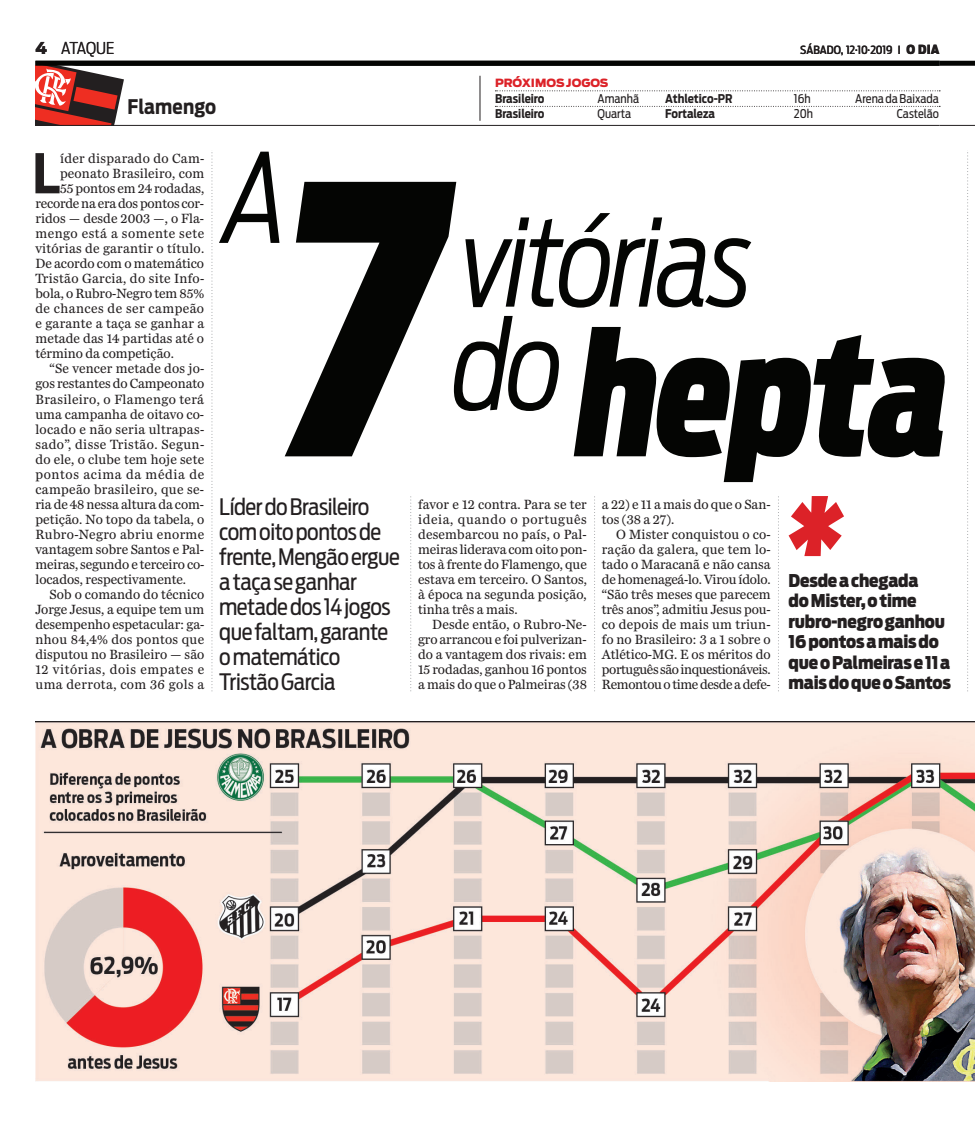
<style>
.page{position:relative;width:975px;height:1124px;background:#fff}
.page>*{position:absolute;margin:0;border:0;box-sizing:border-box;transform-origin:0 0}
.t1{font:italic 900 370.25px "Antenna Extra Cond";color:#040503}
.t2{font:italic 900 169.38px "Antenna Extra Cond";letter-spacing:-.01em;color:#040503}
.t3{font:italic 300 122.25px "Antenna Cond";letter-spacing:-.035em;color:#040503;scale:.95 1}
.t4{font:700 54.25px "Antenna Cond";color:#231f20}
.t5{font:22.5px/25px "Antenna Cond";letter-spacing:-.02em;color:#231f20}
.t6{font:700 20px "Antenna Cond";letter-spacing:.01em;color:#231f20}
.t7{font:900 17.5px/20.5px "Antenna Cond";letter-spacing:-.01em;color:#231f20}
.t8{font:300 16.25px "Antenna Cond";letter-spacing:-.01em;color:#231f20}
.t9{font:13.75px/15px "Miller Daily Two";color:#231f20;text-align:justify}
.t10{font:13.75px "Miller Daily Two";letter-spacing:.025em;color:#231f20}
.t11{font:13.75px "Miller Daily Two";letter-spacing:.02em;color:#231f20}
.t12{font:13.75px "Miller Daily Two";letter-spacing:.03em;color:#231f20}
.t13{font:13.75px "Miller Daily Two";letter-spacing:.04em;color:#231f20}
.t14{font:13.75px "Miller Daily Two";letter-spacing:.035em;color:#231f20}
.t15{font:13.75px "Miller Daily Two";letter-spacing:.045em;color:#231f20}
.t16{font:700 12px "Antenna Cond";color:#231f20}
.t17{font:12px "Antenna Cond";color:#231f20}
.t18{font:500 11.25px "Antenna Cond";letter-spacing:-.01em;color:#231f20}
.t19{font:900 11.25px "Antenna";color:#dc2228}
.s1{font-family:"Antenna";font-weight:900}
.s2{font-weight:900;font-size:12.5px}
</style>
<div class="page">
<svg style="left:35px;top:66px;width:92px;height:59px"></svg>
<svg style="left:495px;top:90px;width:445px;height:1px"></svg>
<svg style="left:495px;top:106px;width:445px;height:1px"></svg>
<div style="left:35px;top:61px;width:904px;height:5px;background:#040503"></div>
<hr style="left:35px;top:125px;width:904px;height:1px;background:#231f20">
<hr style="left:479px;top:76px;width:1px;height:45px;background:#231f20">
<div style="left:939px;top:61px;width:35px;height:5px;background:#040503"></div>
<hr style="left:939px;top:125px;width:35px;height:1px;background:#231f20">
<img style="left:35px;top:721px;width:939px;height:360px">
<svg style="left:788px;top:496px;width:56px;height:60px"></svg>
<svg style="left:211px;top:152px;width:2px;height:539px"></svg>
<svg style="left:967px;top:152px;width:1px;height:539px"></svg>
<svg style="left:410px;top:496px;width:2px;height:195px"></svg>
<svg style="left:594px;top:496px;width:1px;height:195px"></svg>
<svg style="left:778px;top:496px;width:1px;height:195px"></svg>
<p class="t8" style="left:35px;top:38px;width:80px"><span class="s1">4</span> ATAQUE</p>
<p class="t18" style="left:800px;top:43px;width:141px">SÁBADO, 12.10.2019 I <span class="s2">O DIA</span></p>
<h3 class="t6" style="left:127px;top:95px;width:90px">Flamengo</h3>
<p class="t19" style="left:495px;top:76px;width:115px">PRÓXIMOS JOGOS</p>
<p class="t16" style="left:495px;top:91px;width:51px">Brasileiro</p>
<p class="t17" style="left:597px;top:91px;width:43px">Amanhã</p>
<p class="t16" style="left:665px;top:91px;width:69px">Athletico-PR</p>
<p class="t17" style="left:793px;top:91px;width:18px">16h</p>
<p class="t17" style="left:855px;top:91px;width:85px">Arena da Baixada</p>
<p class="t16" style="left:495px;top:106px;width:51px">Brasileiro</p>
<p class="t17" style="left:597px;top:106px;width:35px">Quarta</p>
<p class="t16" style="left:665px;top:106px;width:51px">Fortaleza</p>
<p class="t17" style="left:793px;top:106px;width:21px">20h</p>
<p class="t17" style="left:896px;top:106px;width:44px">Castelão</p>
<h3 class="t4" style="left:32px;top:141px;width:29px">L</h3>
<p class="t11" style="left:60px;top:151px;width:146px">íder disparado do Cam-</p>
<p class="t9" style="left:60px;top:166px;width:146px">peonato Brasileiro, com</p>
<p class="t9" style="left:60px;top:181px;width:146px">55 pontos em 24 rodadas,</p>
<p class="t9" style="left:35px;top:196px;width:170px">recorde na era dos pontos cor-</p>
<p class="t9" style="left:35px;top:211px;width:170px">ridos — desde 2003 —, o Fla-</p>
<p class="t14" style="left:35px;top:226px;width:170px">mengo está a somente sete</p>
<p class="t9" style="left:35px;top:241px;width:170px">vitórias de garantir o título.</p>
<p class="t9" style="left:35px;top:256px;width:170px">De acordo com o matemático</p>
<p class="t10" style="left:35px;top:271px;width:170px">Tristão Garcia, do site Info-</p>
<p class="t9" style="left:35px;top:286px;width:170px">bola, o Rubro-Negro tem 85%</p>
<p class="t12" style="left:35px;top:301px;width:170px">de chances de ser campeão</p>
<p class="t11" style="left:35px;top:316px;width:170px">e garante a taça se ganhar a</p>
<p class="t9" style="left:35px;top:331px;width:170px">metade das 14 partidas até o</p>
<p class="t9" style="left:35px;top:346px;width:140px">término da competição.</p>
<p class="t9" style="left:50px;top:361px;width:156px">“Se vencer metade dos jo-</p>
<p class="t9" style="left:35px;top:376px;width:170px">gos restantes do Campeonato</p>
<p class="t10" style="left:35px;top:391px;width:170px">Brasileiro, o Flamengo terá</p>
<p class="t9" style="left:35px;top:406px;width:170px">uma campanha de oitavo co-</p>
<p class="t11" style="left:35px;top:421px;width:170px">locado e não seria ultrapas-</p>
<p class="t12" style="left:35px;top:436px;width:170px">sado”, disse Tristão. Segun-</p>
<p class="t9" style="left:35px;top:451px;width:170px">do ele, o clube tem hoje sete</p>
<p class="t15" style="left:35px;top:466px;width:170px">pontos acima da média de</p>
<p class="t10" style="left:35px;top:481px;width:170px">campeão brasileiro, que se-</p>
<p class="t9" style="left:35px;top:496px;width:170px">ria de 48 nessa altura da com-</p>
<p class="t9" style="left:35px;top:511px;width:170px">petição. No topo da tabela, o</p>
<p class="t10" style="left:35px;top:526px;width:170px">Rubro-Negro abriu enorme</p>
<p class="t9" style="left:35px;top:541px;width:170px">vantagem sobre Santos e Pal-</p>
<p class="t9" style="left:35px;top:556px;width:170px">meiras, segundo e terceiro co-</p>
<p class="t9" style="left:35px;top:571px;width:152px">locados, respectivamente.</p>
<p class="t9" style="left:50px;top:586px;width:156px">Sob o comando do técnico</p>
<p class="t9" style="left:35px;top:601px;width:170px">Jorge Jesus, a equipe tem um</p>
<p class="t9" style="left:35px;top:616px;width:170px">desempenho espetacular: ga-</p>
<p class="t11" style="left:35px;top:631px;width:170px">nhou 84,4% dos pontos que</p>
<p class="t9" style="left:35px;top:646px;width:170px">disputou no Brasileiro — são</p>
<p class="t13" style="left:35px;top:661px;width:170px">12 vitórias, dois empates e</p>
<p class="t12" style="left:35px;top:676px;width:170px">uma derrota, com 36 gols a</p>
<h3 class="t3" style="left:224px;top:125px;width:71px">A</h3>
<h1 class="t1" style="left:283px;top:101px;width:159px">7</h1>
<h3 class="t3" style="left:460px;top:189px;width:310px">vitórias</h3>
<h2 class="t2" style="left:453px;top:293px;width:499px"><sup>do</sup>hepta</h2>
<h3 class="t5" style="left:219px;top:494px;width:182px">Líder do Brasileiro com oito pontos de frente, Mengão ergue a taça se ganhar metade dos 14 jogos que faltam, garante o matemático<br>Tristão Garcia</h3>
<p class="t9" style="left:418px;top:496px;width:170px">favor e 12 contra. Para se ter ideia, quando o português desembarcou no país, o Pal&shy;meiras liderava com oito pon&shy;tos à frente do Flamengo, que estava em terceiro. O Santos, à época na segunda posição, tinha três a mais.</p>
<p class="t9" style="left:418px;top:616px;width:170px;text-indent:14px">Desde então, o Rubro-Ne&shy;gro arrancou e foi pulverizan&shy;do a vantagem dos rivais: em 15 rodadas, ganhou 16 pontos a mais do que o Palmeiras (38</p>
<p class="t9" style="left:602px;top:496px;width:170px">a 22) e 11 a mais do que o San&shy;tos (38 a 27).</p>
<p class="t9" style="left:602px;top:526px;width:170px;text-indent:14px">O Mister conquistou o co&shy;ração da galera, que tem lo&shy;tado o Maracanã e não cansa de homenageá-lo. Virou ídolo. “São três meses que parecem três anos”, admitiu Jesus pou&shy;co depois de mais um triun&shy;fo no Brasileiro: 3 a 1 sobre o Atlético-MG. E os méritos do português são inquestionáveis.<br>Remontou o time desde a defe-</p>
<p class="t7" style="left:788px;top:570px;width:164px">Desde a chegada<br>do Mister, o time rubro-negro ganhou<br>16 pontos a mais do que o Palmeiras e 11 a mais do que o Santos</p>
</div>
